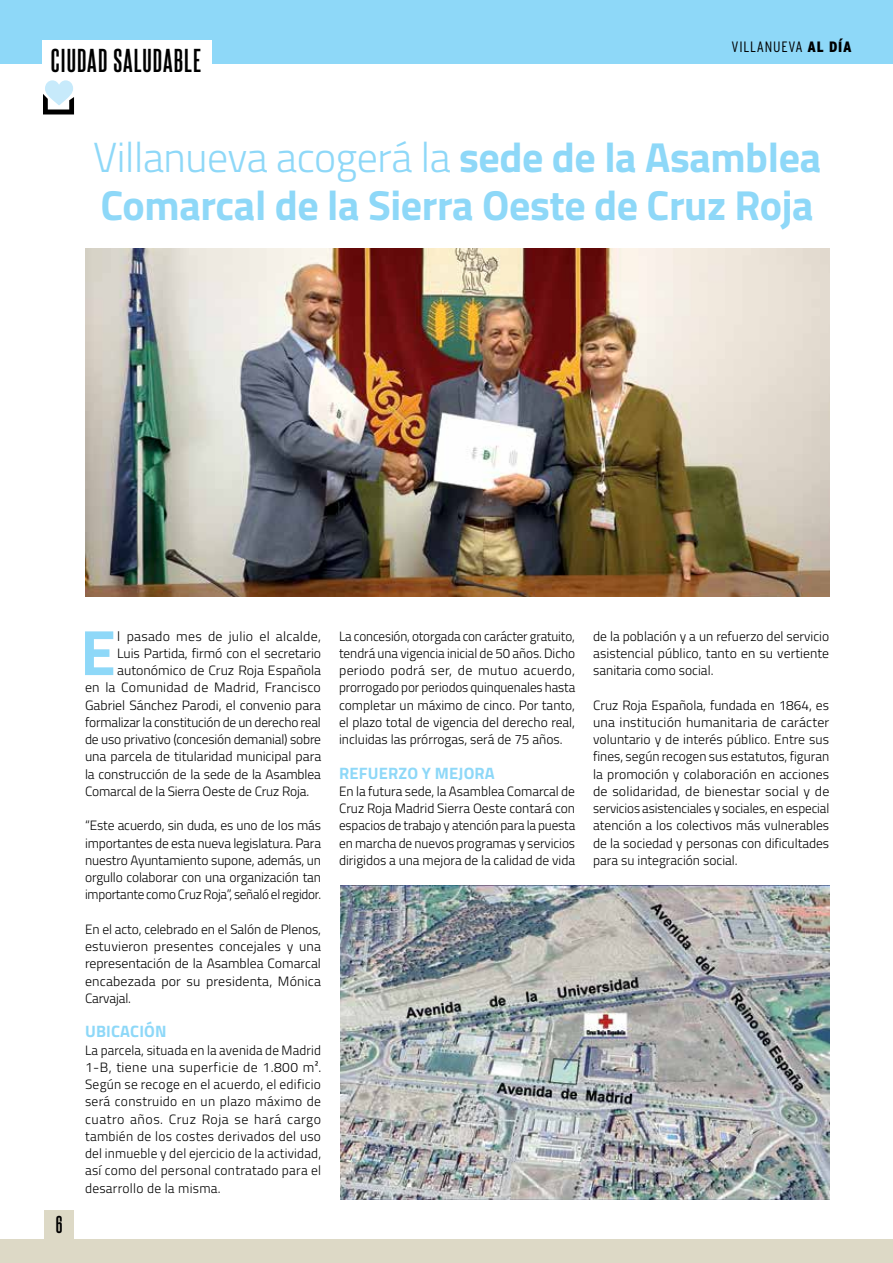
<style>
.page{position:relative;width:893px;height:1263px;background:#fff}
.page>*{position:absolute;margin:0;border:0;box-sizing:border-box;transform-origin:0 0}
.TEXTO_PRIMER_PÁRRAFO_CAPITULAR{font:700 64.2px "Titillium";color:#8ed8f8}
.TÍTULO{font:700 42px/48.6px "Titillium";letter-spacing:-.01em;color:#8ed8f8}
.t1{font:700 28.5px "Steelfish Rg";letter-spacing:.04em;color:#000}
.t2{font:700 21px "Steelfish Rg";color:#000}
.LADILLO{font:700 16.5px "Titillium";letter-spacing:.01em;color:#8ed8f8}
.t3{font:300 condensed 15px "Interstate";letter-spacing:.05em;color:#000}
.TEXTO{font:300 13.5px/17.2px "Titillium";color:#000;text-align:justify}
.TEXTO_PRIMER_PÁRRAFO_CAPITULAR-2{font:300 13.5px "Titillium";letter-spacing:-.005em;color:#000}
.TEXTO_PRIMER_PÁRRAFO_CAPITULAR-3{font:300 13.5px "Titillium";letter-spacing:.015em;color:#000}
.TEXTO_PRIMER_PÁRRAFO_CAPITULAR-4{font:300 13.5px "Titillium";letter-spacing:.02em;color:#000}
.s1{font-weight:900}
.s2{font-weight:300}
</style>
<div class="page">
<div style="left:0;top:0;width:893px;height:64px;background:#8ed8f8"></div>
<div style="left:42px;top:40px;width:170px;height:36px;background:#fff"></div>
<svg style="left:43px;top:80px;width:31px;height:34px"></svg>
<img style="left:85px;top:249px;width:744px;height:348px">
<img style="left:340px;top:886px;width:489px;height:313px">
<div style="left:44px;top:1209px;width:30px;height:30px;background:#ddd9c6"></div>
<div style="left:0;top:1239px;width:893px;height:24px;background:#ddd9c6"></div>
<h3 class="t1" style="left:51px;top:40px;width:152px">CIUDAD SALUDABLE</h3>
<p class="t3" style="left:731px;top:38px;width:122px">VILLANUEVA <span class="s1">AL DÍA</span></p>
<p class="TÍTULO" style="left:93px;top:131px;width:729px"><span class="s2">Villanueva acogerá la</span> sede de la Asamblea<br>Comarcal de la Sierra Oeste de Cruz Roja</p>
<h3 class="t2" style="left:56px;top:1210px;width:8px">6</h3>
<p class="TEXTO_PRIMER_PÁRRAFO_CAPITULAR" style="left:80px;top:603px;width:37px">E</p>
<p class="TEXTO_PRIMER_PÁRRAFO_CAPITULAR-4" style="left:117px;top:626px;width:205px">l pasado mes de julio el alcalde,</p>
<p class="TEXTO_PRIMER_PÁRRAFO_CAPITULAR-2" style="left:117px;top:643px;width:205px">Luis Partida, firmó con el secretario</p>
<p class="TEXTO_PRIMER_PÁRRAFO_CAPITULAR-2" style="left:117px;top:660px;width:205px">autonómico de Cruz Roja Española</p>
<p class="TEXTO_PRIMER_PÁRRAFO_CAPITULAR-3" style="left:85px;top:678px;width:237px">en la Comunidad de Madrid, Francisco</p>
<p class="TEXTO_PRIMER_PÁRRAFO_CAPITULAR-2" style="left:85px;top:695px;width:238px">Gabriel Sánchez Parodi, el convenio para</p>
<p class="TEXTO_PRIMER_PÁRRAFO_CAPITULAR-2" style="left:85px;top:712px;width:237px">formalizar la constitución de un derecho real</p>
<p class="TEXTO_PRIMER_PÁRRAFO_CAPITULAR-2" style="left:85px;top:729px;width:238px">de uso privativo (concesión demanial) sobre</p>
<p class="TEXTO_PRIMER_PÁRRAFO_CAPITULAR-2" style="left:85px;top:747px;width:238px">una parcela de titularidad municipal para</p>
<p class="TEXTO_PRIMER_PÁRRAFO_CAPITULAR-2" style="left:85px;top:764px;width:237px">la construcción de la sede de la Asamblea</p>
<p class="TEXTO_PRIMER_PÁRRAFO_CAPITULAR-2" style="left:85px;top:781px;width:226px">Comarcal de la Sierra Oeste de Cruz Roja.</p>
<p class="TEXTO" style="left:85px;top:816px;width:238px">“Este acuerdo, sin duda, es uno de los más importantes de esta nueva legislatura. Para nuestro Ayuntamiento supone, además, un orgullo colaborar con una organización tan importante como Cruz Roja”, señaló el regidor.</p>
<p class="TEXTO" style="left:85px;top:920px;width:238px">En el acto, celebrado en el Salón de Plenos, estuvieron presentes concejales y una representación de la Asamblea Comarcal encabezada por su presidenta, Mónica Carvajal.</p>
<p class="LADILLO" style="left:85px;top:1019px;width:83px">UBICACIÓN</p>
<p class="TEXTO" style="left:85px;top:1040px;width:238px">La parcela, situada en la avenida de Madrid 1-B, tiene una superficie de 1.800 m².<br>Según se recoge en el acuerdo, el edificio será construido en un plazo máximo de cuatro años. Cruz Roja se hará cargo también de los costes derivados del uso del inmueble y del ejercicio de la actividad, así como del personal contratado para el desarrollo de la misma.</p>
<p class="TEXTO" style="left:339px;top:626px;width:238px">La concesión, otorgada con carácter gratuito, tendrá una vigencia inicial de 50 años. Dicho periodo podrá ser, de mutuo acuerdo, prorrogado por periodos quinquenales hasta completar un máximo de cinco. Por tanto, el plazo total de vigencia del derecho real, incluidas las prórrogas, será de 75 años.</p>
<p class="LADILLO" style="left:339px;top:760px;width:157px">REFUERZO Y MEJORA</p>
<p class="TEXTO" style="left:339px;top:782px;width:238px">En la futura sede, la Asamblea Comarcal de Cruz Roja Madrid Sierra Oeste contará con espacios de trabajo y atención para la puesta en marcha de nuevos programas y servicios dirigidos a una mejora de la calidad de vida</p>
<p class="TEXTO" style="left:593px;top:626px;width:238px">de la población y a un refuerzo del servicio asistencial público, tanto en su vertiente sanitaria como social.</p>
<p class="TEXTO" style="left:593px;top:695px;width:238px">Cruz Roja Española, fundada en 1864, es una institución humanitaria de carácter voluntario y de interés público. Entre sus fines, según recogen sus estatutos, figuran la promoción y colaboración en acciones de solidaridad, de bienestar social y de servicios asistenciales y sociales, en especial atención a los colectivos más vulnerables de la sociedad y personas con dificultades para su integración social.</p>
</div>
